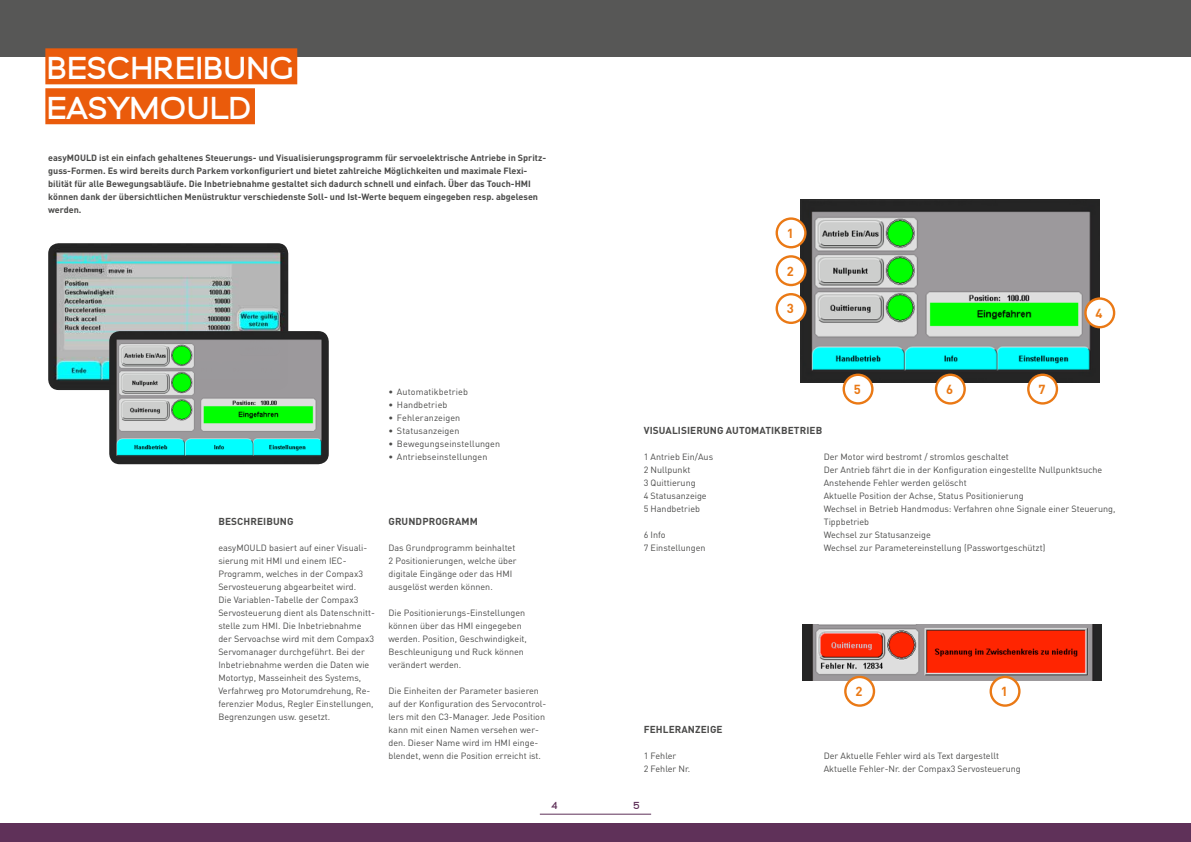
<style>
.page{position:relative;width:1191px;height:842px;background:#fff}
.page>*{position:absolute;margin:0;border:0;box-sizing:border-box;transform-origin:0 0}
.t1{font:700 31.1px/39.9px "Fortheenas 01";letter-spacing:.015em;color:#fff}
.t2{font:700 13px "DIN Pro";color:#ea7915}
.t3{font:700 10px "DIN Pro";letter-spacing:.01em;color:#4a4a49}
.t4{font:700 10px "Fortheenas 01";color:#5f3159}
.t5{font:9px/13px "DIN Pro";color:#4a4a49}
.t6{font:700 9px/13px "DIN Pro";color:#4a4a49}
</style>
<div class="page">
<div style="left:0;top:823px;width:1191px;height:19px;background:#5f3159"></div>
<hr style="left:540px;top:814px;width:111px;height:1px;background:#5f3159">
<div style="left:0;top:0;width:1191px;height:57px;background:#575756"></div>
<img style="left:801px;top:200px;width:298px;height:182px">
<div style="left:776px;top:219px;width:29px;height:28px;background:#fff;border-radius:50%"></div>
<div style="left:775px;top:217px;width:31px;height:31px;border:2px solid #ea7915;border-radius:50%"></div>
<div style="left:776px;top:256px;width:29px;height:29px;background:#fff;border-radius:50%"></div>
<div style="left:775px;top:255px;width:31px;height:31px;border:2px solid #ea7915;border-radius:50%"></div>
<div style="left:776px;top:294px;width:29px;height:29px;background:#fff;border-radius:50%"></div>
<div style="left:775px;top:293px;width:31px;height:31px;border:2px solid #ea7915;border-radius:50%"></div>
<div style="left:843px;top:375px;width:29px;height:28px;background:#fff;border-radius:50%"></div>
<div style="left:842px;top:374px;width:31px;height:31px;border:2px solid #ea7915;border-radius:50%"></div>
<div style="left:936px;top:375px;width:28px;height:28px;background:#fff;border-radius:50%"></div>
<div style="left:934px;top:374px;width:32px;height:31px;border:2px solid #ea7915;border-radius:50%"></div>
<div style="left:1028px;top:375px;width:29px;height:28px;background:#fff;border-radius:50%"></div>
<div style="left:1027px;top:374px;width:31px;height:31px;border:2px solid #ea7915;border-radius:50%"></div>
<div style="left:1085px;top:299px;width:29px;height:28px;background:#fff;border-radius:50%"></div>
<div style="left:1084px;top:297px;width:31px;height:31px;border:2px solid #ea7915;border-radius:50%"></div>
<div style="left:45px;top:48px;width:252px;height:36px;background:#ea5b0b"></div>
<div style="left:45px;top:88px;width:210px;height:36px;background:#ea5b0b"></div>
<img style="left:802px;top:625px;width:299px;height:55px">
<div style="left:845px;top:677px;width:29px;height:28px;background:#fff;border-radius:50%"></div>
<div style="left:844px;top:676px;width:31px;height:31px;border:2px solid #ea7915;border-radius:50%"></div>
<div style="left:990px;top:677px;width:29px;height:28px;background:#fff;border-radius:50%"></div>
<div style="left:989px;top:676px;width:31px;height:31px;border:2px solid #ea7915;border-radius:50%"></div>
<img style="left:48px;top:243px;width:240px;height:147px">
<img style="left:109px;top:331px;width:220px;height:133px">
<h1 class="t1" style="left:48px;top:49px;width:248px">BESCHREIBUNG<br>EASYMOULD</h1>
<p class="t6" style="left:48px;top:151px;width:499px">easyMOULD ist ein einfach gehaltenes Steuerungs- und Visualisierungsprogramm für servoelektrische Antriebe in Spritz&shy;guss-Formen. Es wird bereits durch Parkem vorkonfiguriert und bietet zahlreiche Möglichkeiten und maximale Flexi&shy;bilität für alle Bewegungsabläufe. Die Inbetriebnahme gestaltet sich dadurch schnell und einfach. Über das Touch-HMI können dank der übersichtlichen Menüstruktur verschiedenste Soll- und Ist-Werte bequem eingegeben resp. abgelesen werden.</p>
<p class="t5" style="left:388px;top:385px;width:81px">• Automatikbetrieb</p>
<p class="t5" style="left:388px;top:398px;width:60px">• Handbetrieb</p>
<p class="t5" style="left:388px;top:411px;width:73px">• Fehleranzeigen</p>
<p class="t5" style="left:388px;top:424px;width:73px">• Statusanzeigen</p>
<p class="t5" style="left:388px;top:437px;width:113px">• Bewegungseinstellungen</p>
<p class="t5" style="left:388px;top:450px;width:101px">• Antriebseinstellungen</p>
<p class="t3" style="left:218px;top:514px;width:77px">BESCHREIBUNG</p>
<p class="t5" style="left:218px;top:541px;width:158px">easyMOULD basiert auf einer Visuali&shy;sierung mit HMI und einem IEC-Programm, welches in der Compax3<br>Servosteuerung abgearbeitet wird.<br>Die Variablen-Tabelle der Compax3<br>Servosteuerung dient als Datenschnitt&shy;stelle zum HMI. Die Inbetriebnahme der Servoachse wird mit dem Compax3<br>Servomanager durchgeführt. Bei der Inbetriebnahme werden die Daten wie Motortyp, Masseinheit des Systems, Verfahrweg pro Motorumdrehung, Re&shy;ferenzier Modus, Regler Einstellungen, Begrenzungen usw. gesetzt.</p>
<p class="t3" style="left:388px;top:514px;width:91px">GRUNDPROGRAMM</p>
<p class="t5" style="left:388px;top:541px;width:130px">Das Grundprogramm beinhaltet<br>2 Positionierungen, welche über digitale Eingänge oder das HMI ausgelöst werden können.</p>
<p class="t5" style="left:388px;top:606px;width:140px">Die Positionierungs-Einstellungen können über das HMI eingegeben werden. Position, Geschwindigkeit,<br>Beschleunigung und Ruck können verändert werden.</p>
<p class="t5" style="left:388px;top:684px;width:159px">Die Einheiten der Parameter basieren auf der Konfiguration des Servocontrol&shy;lers mit den C3-Manager. Jede Position kann mit einen Namen versehen wer&shy;den. Dieser Name wird im HMI einge&shy;blendet, wenn die Position erreicht ist.</p>
<h2 class="t2" style="left:787px;top:224px;width:9px">1</h2>
<h2 class="t2" style="left:787px;top:262px;width:9px">2</h2>
<h2 class="t2" style="left:787px;top:300px;width:9px">3</h2>
<h2 class="t2" style="left:854px;top:380px;width:9px">5</h2>
<h2 class="t2" style="left:946px;top:380px;width:9px">6</h2>
<h2 class="t2" style="left:1038px;top:380px;width:9px">7</h2>
<h2 class="t2" style="left:1095px;top:304px;width:9px">4</h2>
<p class="t3" style="left:644px;top:423px;width:180px">VISUALISIERUNG AUTOMATIKBETRIEB</p>
<p class="t5" style="left:643px;top:450px;width:71px">1 Antrieb Ein/Aus</p>
<p class="t5" style="left:823px;top:450px;width:187px">Der Motor wird bestromt / stromlos geschaltet</p>
<p class="t5" style="left:643px;top:463px;width:48px">2 Nullpunkt</p>
<p class="t5" style="left:823px;top:463px;width:280px">Der Antrieb fährt die in der Konfiguration eingestellte Nullpunktsuche</p>
<p class="t5" style="left:643px;top:476px;width:53px">3 Quittierung</p>
<p class="t5" style="left:823px;top:476px;width:144px">Anstehende Fehler werden gelöscht</p>
<p class="t5" style="left:643px;top:489px;width:65px">4 Statusanzeige</p>
<p class="t5" style="left:823px;top:489px;width:201px">Aktuelle Position der Achse, Status Positionierung</p>
<p class="t5" style="left:643px;top:502px;width:58px">5 Handbetrieb</p>
<p class="t5" style="left:823px;top:502px;width:293px">Wechsel in Betrieb Handmodus: Verfahren ohne Signale einer Steuerung,<br>Tippbetrieb</p>
<p class="t5" style="left:643px;top:528px;width:23px">6 Info</p>
<p class="t5" style="left:823px;top:528px;width:109px">Wechsel zur Statusanzeige</p>
<p class="t5" style="left:643px;top:541px;width:63px">7 Einstellungen</p>
<p class="t5" style="left:823px;top:541px;width:223px">Wechsel zur Parametereinstellung (Passwortgeschützt)</p>
<h2 class="t2" style="left:855px;top:683px;width:9px">2</h2>
<h2 class="t2" style="left:1001px;top:683px;width:9px">1</h2>
<p class="t3" style="left:644px;top:722px;width:80px">FEHLERANZEIGE</p>
<p class="t5" style="left:643px;top:749px;width:34px">1 Fehler</p>
<p class="t5" style="left:823px;top:749px;width:177px">Der Aktuelle Fehler wird als Text dargestellt</p>
<p class="t5" style="left:643px;top:762px;width:48px">2 Fehler Nr.</p>
<p class="t5" style="left:823px;top:762px;width:199px">Aktuelle Fehler-Nr. der Compax3 Servosteuerung</p>
<p class="t4" style="left:550px;top:800px;width:9px">4</p>
<p class="t4" style="left:633px;top:800px;width:9px">5</p>
</div>
